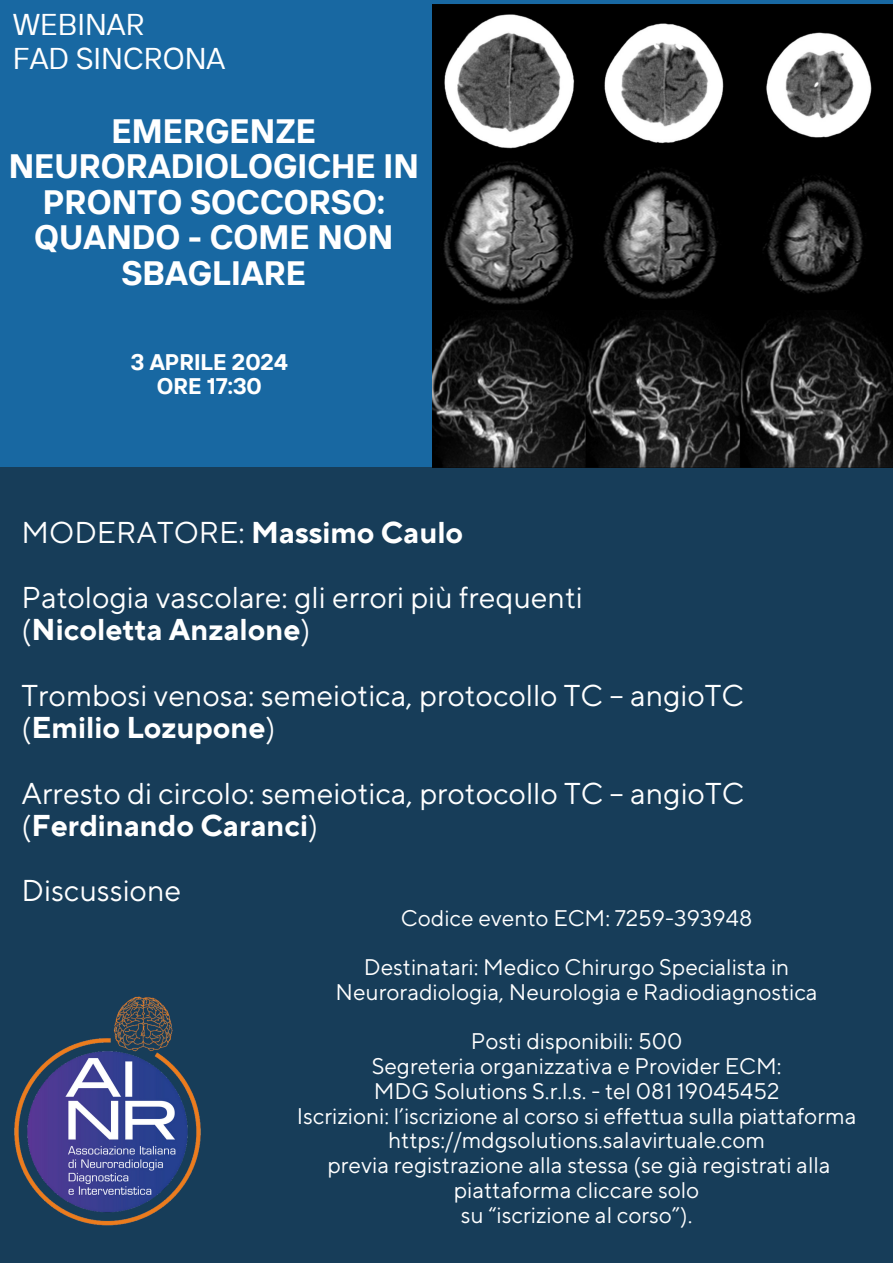
<style>
.page{position:relative;width:893px;height:1263px;background:#1868a2}
.page>*{position:absolute;margin:0;border:0;box-sizing:border-box;transform-origin:0 0}
.t1{font:700 33.75px/35.4px "TT Interphases";color:#fff;text-align:center}
.t2{font:30px/32.6px "TT Norms Pro";color:#fff}
.t3{font:700 30px "TT Norms Pro";color:#fff}
.t4{font:30px/33.8px "TT Interphases";color:#fff}
.t5{font:22.5px/24.8px "TT Norms Pro";color:#fff;text-align:center}
.t6{font:700 22.5px/24.8px "TT Interphases";color:#fff;text-align:center}
.s1{font-weight:400}
.s2{font-weight:700}
</style>
<div class="page">
<div style="left:0;top:468px;width:893px;height:795px;background:#173d59"></div>
<img style="left:14px;top:996px;width:187px;height:230px">
<img style="left:432px;top:4px;width:461px;height:464px">
<h1 class="t4" style="left:13px;top:7px;width:214px">WEBINAR<br>FAD SINCRONA</h1>
<h3 class="t1" style="left:9px;top:113px;width:411px">EMERGENZE<br>NEURORADIOLOGICHE IN<br>PRONTO SOCCORSO:<br>QUANDO - COME NON<br>SBAGLIARE</h3>
<p class="t6" style="left:131px;top:349px;width:158px">3 APRILE 2024<br>ORE 17:30</p>
<h4 class="t3" style="left:22px;top:514px;width:443px"><span class="s1">MODERATORE:</span> Massimo Caulo</h4>
<h3 class="t2" style="left:22px;top:582px;width:562px">Patologia vascolare: gli errori più frequenti (<span class="s2">Nicoletta Anzalone</span>)</h3>
<h3 class="t2" style="left:22px;top:680px;width:724px">Trombosi venosa: semeiotica, protocollo TC – angioTC (<span class="s2">Emilio Lozupone</span>)</h3>
<h3 class="t2" style="left:22px;top:778px;width:724px">Arresto di circolo: semeiotica, protocollo TC – angioTC (<span class="s2">Ferdinando Caranci</span>)</h3>
<h3 class="t2" style="left:22px;top:876px;width:161px">Discussione</h3>
<p class="t5" style="left:401px;top:906px;width:353px">Codice evento ECM: 7259-393948</p>
<p class="t5" style="left:335px;top:956px;width:483px">Destinatari: Medico Chirurgo Specialista in<br>Neuroradiologia, Neurologia e Radiodiagnostica</p>
<p class="t5" style="left:471px;top:1030px;width:213px">Posti disponibili: 500</p>
<p class="t5" style="left:372px;top:1055px;width:411px">Segreteria organizzativa e Provider ECM:</p>
<p class="t5" style="left:374px;top:1079px;width:407px">MDG Solutions S.r.l.s. - tel 081 19045452</p>
<p class="t5" style="left:297px;top:1104px;width:561px">Iscrizioni: l’iscrizione al corso si effettua sulla piattaforma https://mdgsolutions.salavirtuale.com</p>
<p class="t5" style="left:327px;top:1154px;width:504px">previa registrazione alla stessa (se già registrati alla piattaforma cliccare solo</p>
<p class="t5" style="left:461px;top:1203px;width:233px">su “iscrizione al corso”).</p>
</div>
